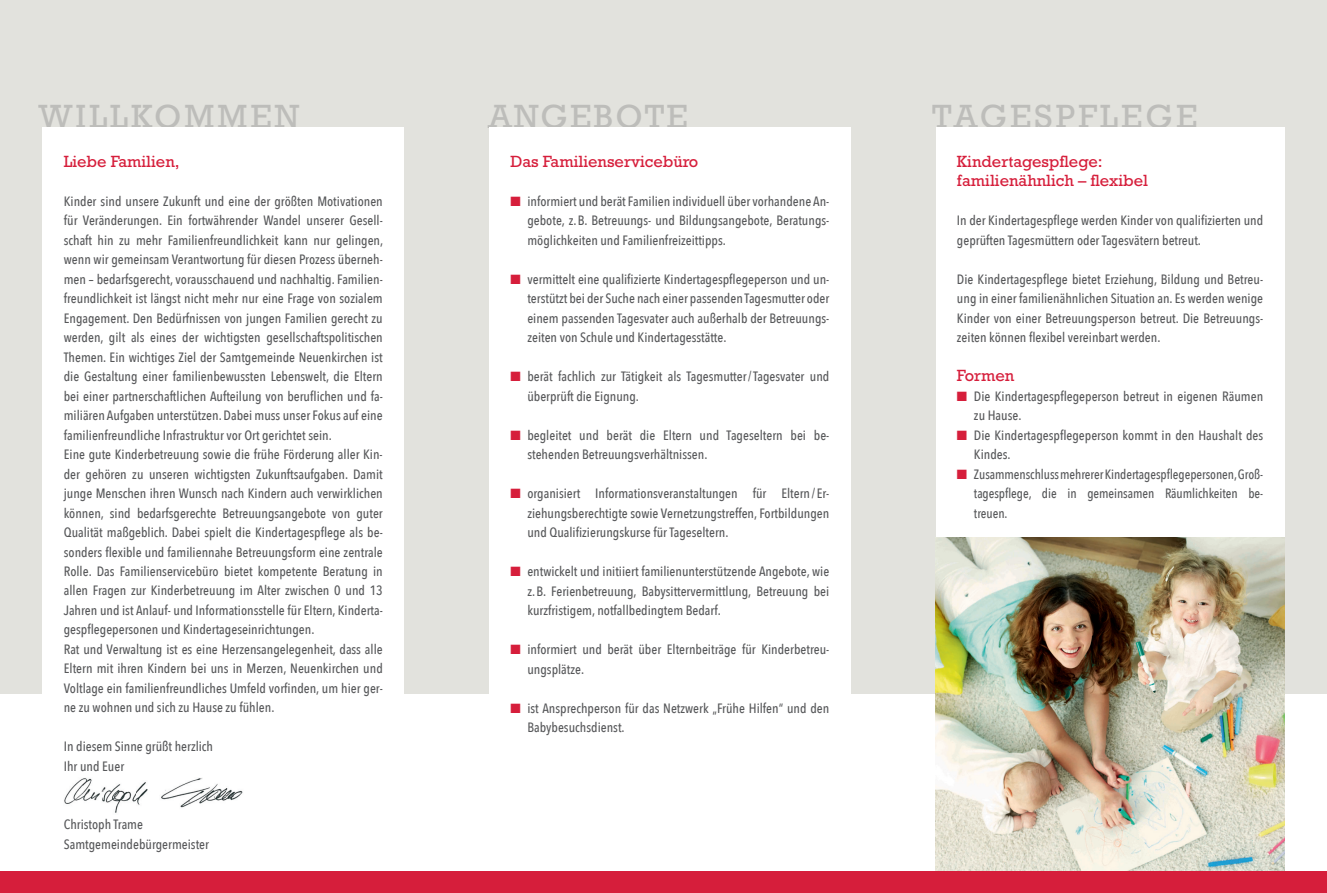
<style>
.page{position:relative;width:1327px;height:893px;background:#fff}
.page>*{position:absolute;margin:0;border:0;box-sizing:border-box;transform-origin:0 0}
.t1{font:34.05px "Rockwell";letter-spacing:.09em;color:#bdbdba}
.t2{font:34.05px "Rockwell";letter-spacing:.06em;color:#bdbdba}
.t3{font:16.5px/19.5px "Rockwell";color:#d61e3b}
.t4{font:500 13.5px/19.5px "Avenir Next Condensed";color:#57585a}
.t5{font:500 13.5px/19.5px "Avenir Next Condensed";color:#57585a;text-align:justify;scale:.96 1}
.s1{color:#d61e3b}
</style>
<div class="page">
<div style="left:0;top:0;width:1327px;height:693px;background:#e2e2dd"></div>
<div style="left:43px;top:128px;width:361px;height:585px;background:#fff"></div>
<div style="left:489px;top:128px;width:361px;height:610px;background:#fff"></div>
<div style="left:935px;top:128px;width:349px;height:585px;background:#fff"></div>
<img style="left:935px;top:537px;width:349px;height:335px">
<div style="left:0;top:872px;width:1327px;height:21px;background:#d61e3b"></div>
<img style="left:64px;top:778px;width:179px;height:35px">
<h1 class="t1" style="left:38px;top:97px;width:262px">WILLKOMMEN</h1>
<h1 class="t2" style="left:488px;top:97px;width:201px">ANGEBOTE</h1>
<h1 class="t1" style="left:932px;top:97px;width:267px">TAGESPFLEGE</h1>
<p class="t3" style="left:510px;top:151px;width:189px">Das Familienservicebüro</p>
<p class="t4" style="left:527px;top:191px;width:303px;text-align:justify;text-indent:-17px"><span class="s1">■</span> informiert und berät Familien individuell über vorhandene An&shy;gebote, z. B. Betreuungs- und Bildungsangebote, Beratungs&shy;möglichkeiten und Familienfreizeittipps.</p>
<p class="t4" style="left:527px;top:269px;width:303px;text-align:justify;text-indent:-17px"><span class="s1">■</span> vermittelt eine qualifizierte Kindertagespflegeperson und un&shy;terstützt bei der Suche nach einer passenden Tagesmutter oder einem passenden Tagesvater auch außerhalb der Betreuungs&shy;zeiten von Schule und Kindertagesstätte.</p>
<p class="t4" style="left:527px;top:367px;width:303px;text-indent:-17px"><span class="s1">■</span> berät fachlich zur Tätigkeit als Tagesmutter / Tagesvater und überprüft die Eignung.</p>
<p class="t4" style="left:527px;top:425px;width:303px;text-indent:-17px"><span class="s1">■</span> begleitet und berät die Eltern und Tageseltern bei be&shy;stehenden Betreuungsverhältnissen.</p>
<p class="t4" style="left:527px;top:484px;width:303px;text-align:justify;text-indent:-17px"><span class="s1">■</span> organisiert Informationsveranstaltungen für Eltern / Er&shy;ziehungsberechtigte sowie Vernetzungstreffen, Fortbildungen und Qualifizierungskurse für Tageseltern.</p>
<p class="t4" style="left:527px;top:562px;width:303px;text-align:justify;text-indent:-17px"><span class="s1">■</span> entwickelt und initiiert familienunterstützende Angebote, wie z. B. Ferienbetreuung, Babysittervermittlung, Betreuung bei kurzfristigem, notfallbedingtem Bedarf.</p>
<p class="t4" style="left:527px;top:639px;width:303px;text-indent:-17px"><span class="s1">■</span> informiert und berät über Elternbeiträge für Kinderbetreu&shy;ungsplätze.</p>
<p class="t4" style="left:527px;top:698px;width:303px;text-indent:-17px"><span class="s1">■</span> ist Ansprechperson für das Netzwerk „Frühe Hilfen“ und den<br>Babybesuchsdienst.</p>
<p class="t3" style="left:957px;top:151px;width:193px">Kindertagespflege: familienähnlich – flexibel</p>
<p class="t4" style="left:957px;top:211px;width:308px">In der Kindertagespflege werden Kinder von qualifizierten und geprüften Tagesmüttern oder Tagesvätern betreut.</p>
<p class="t4" style="left:957px;top:269px;width:308px;text-align:justify">Die Kindertagespflege bietet Erziehung, Bildung und Betreu&shy;ung in einer familienähnlichen Situation an. Es werden wenige Kinder von einer Betreuungsperson betreut. Die Betreuungs&shy;zeiten können flexibel vereinbart werden.</p>
<p class="t3" style="left:957px;top:366px;width:59px">Formen</p>
<p class="t4" style="left:974px;top:386px;width:291px;text-indent:-17px"><span class="s1">■</span> Die Kindertagespflegeperson betreut in eigenen Räumen zu Hause.</p>
<p class="t4" style="left:974px;top:425px;width:291px;text-indent:-17px"><span class="s1">■</span> Die Kindertagespflegeperson kommt in den Haushalt des<br>Kindes.</p>
<p class="t5" style="left:974px;top:464px;width:303px;text-indent:-17px"><span class="s1">■</span> Zusammenschluss mehrerer Kindertagespflegepersonen, Groß&shy;tagespflege, die in gemeinsamen Räumlichkeiten be&shy;treuen.</p>
<p class="t3" style="left:64px;top:151px;width:117px">Liebe Familien,</p>
<p class="t4" style="left:64px;top:191px;width:321px">Kinder sind unsere Zukunft und eine der größten Motivationen für Veränderungen. Ein fortwährender Wandel unserer Gesell&shy;schaft hin zu mehr Familienfreundlichkeit kann nur gelingen, wenn wir gemeinsam Verantwortung für diesen Prozess überneh&shy;men – bedarfsgerecht, vorausschauend und nachhaltig. Familien&shy;freundlichkeit ist längst nicht mehr nur eine Frage von sozialem Engagement. Den Bedürfnissen von jungen Familien gerecht zu werden, gilt als eines der wichtigsten gesellschaftspolitischen Themen. Ein wichtiges Ziel der Samtgemeinde Neuenkirchen ist die Gestaltung einer familienbewussten Lebenswelt, die Eltern bei einer partnerschaftlichen Aufteilung von beruflichen und fa&shy;miliären Aufgaben unterstützen. Dabei muss unser Fokus auf eine familienfreundliche Infrastruktur vor Ort gerichtet sein.<br>Eine gute Kinderbetreuung sowie die frühe Förderung aller Kin&shy;der gehören zu unseren wichtigsten Zukunftsaufgaben. Damit junge Menschen ihren Wunsch nach Kindern auch verwirklichen können, sind bedarfsgerechte Betreuungsangebote von guter Qualität maßgeblich. Dabei spielt die Kindertagespflege als be&shy;sonders flexible und familiennahe Betreuungsform eine zentrale Rolle. Das Familienservicebüro bietet kompetente Beratung in allen Fragen zur Kinderbetreuung im Alter zwischen 0 und 13<br>Jahren und ist Anlauf- und Informationsstelle für Eltern, Kinderta&shy;gespflegepersonen und Kindertageseinrichtungen.<br>Rat und Verwaltung ist es eine Herzensangelegenheit, dass alle Eltern mit ihren Kindern bei uns in Merzen, Neuenkirchen und Voltlage ein familienfreundliches Umfeld vorfinden, um hier ger&shy;ne zu wohnen und sich zu Hause zu fühlen.</p>
<p class="t4" style="left:64px;top:737px;width:151px">In diesem Sinne grüßt herzlich<br>Ihr und Euer</p>
<p class="t4" style="left:64px;top:815px;width:147px">Christoph Trame<br>Samtgemeindebürgermeister</p>
</div>
